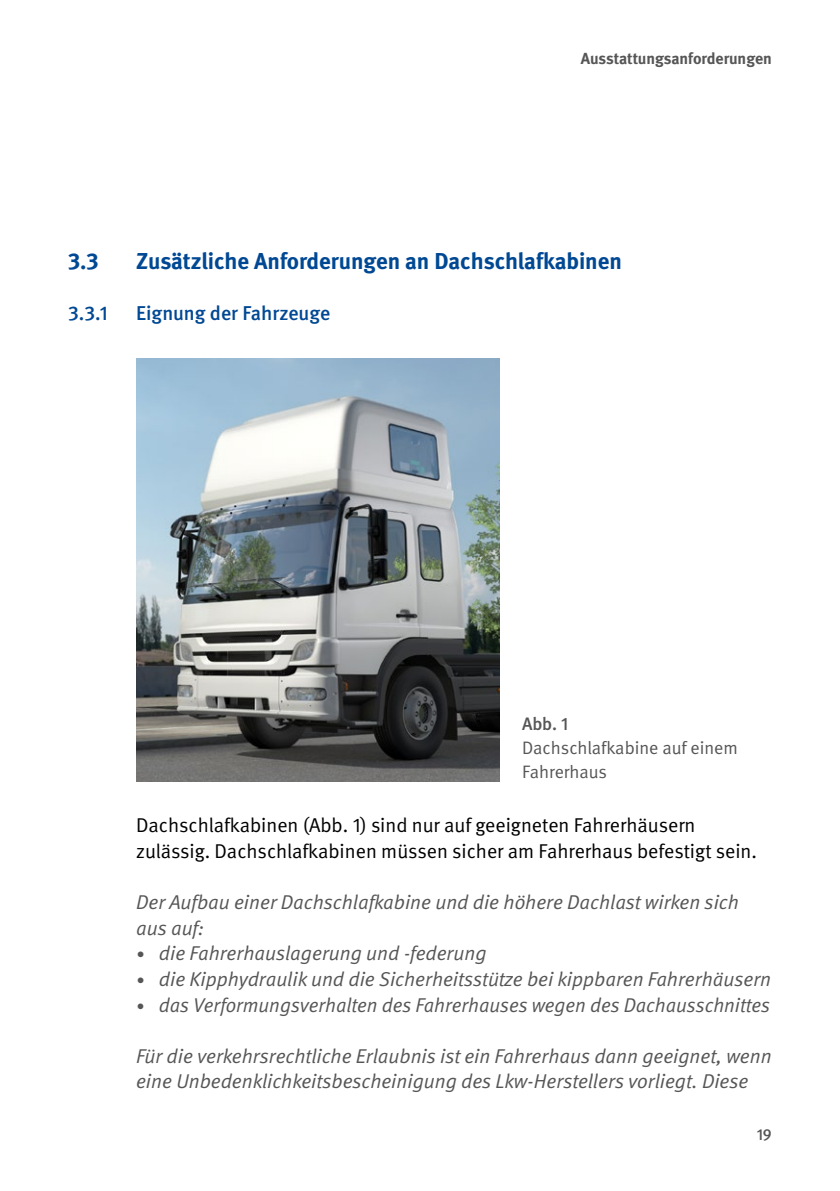
<style>
.page{position:relative;width:840px;height:1191px;background:#fff}
.page>*{position:absolute;margin:0;border:0;box-sizing:border-box;transform-origin:0 0}
.Überschriften_H2{font:700 23px "DGUV Meta";color:#004893}
.Fließtext_FT_kursivgrau{font:italic 20px/25.6px "DGUV Meta";color:#565655}
.Fließtext_FT{font:20px/25.6px "DGUV Meta";color:#000}
.Überschriften_H3{font:500 20px "DGUV Meta";color:#004893}
.t1{font:18px/24px "DGUV Meta";color:#565655}
.t2{font:500 18px "DGUV Meta";color:#565655}
.t3{font:700 16px "DGUV Meta";color:#565655}
.t4{font:500 16px "DGUV Meta";color:#565655}
.s1{font-size:16px}
</style>
<div class="page">
<img style="left:136px;top:359px;width:363px;height:422px">
<p class="t3" style="left:580px;top:49px;width:192px">Ausstattungsanforderungen</p>
<h2 class="Überschriften_H2" style="left:68px;top:247px;width:32px">3.3</h2>
<h2 class="Überschriften_H2" style="left:136px;top:247px;width:487px">Zusätzliche Anforderungen an Dachschlafkabinen</h2>
<h3 class="Überschriften_H3" style="left:68px;top:302px;width:41px">3.3.1</h3>
<h3 class="Überschriften_H3" style="left:136px;top:302px;width:195px">Eignung der Fahrzeuge</h3>
<p class="t2" style="left:522px;top:713px;width:48px">Abb. 1</p>
<p class="t1" style="left:522px;top:736px;width:217px">Dachschlafkabine auf einem<br>Fahrerhaus</p>
<p class="Fließtext_FT" style="left:136px;top:813px;width:622px">Dachschlafkabinen (Abb. 1) sind nur auf geeigneten Fahrerhäusern zulässig. Dachschlafkabinen müssen sicher am Fahrerhaus befestigt sein.</p>
<p class="Fließtext_FT_kursivgrau" style="left:136px;top:890px;width:604px">Der Aufbau einer Dachschlafkabine und die höhere Dachlast wirken sich aus auf:</p>
<p class="Fließtext_FT_kursivgrau" style="left:136px;top:941px;width:352px"><span class="s1">•</span> die Fahrerhauslagerung und -federung</p>
<p class="Fließtext_FT_kursivgrau" style="left:136px;top:966px;width:636px"><span class="s1">•</span> die Kipphydraulik und die Sicherheitsstütze bei kippbaren Fahrerhäusern</p>
<p class="Fließtext_FT_kursivgrau" style="left:136px;top:992px;width:635px"><span class="s1">•</span> das Verformungsverhalten des Fahrerhauses wegen des Dachausschnittes</p>
<p class="Fließtext_FT_kursivgrau" style="left:136px;top:1043px;width:636px">Für die verkehrsrechtliche Erlaubnis ist ein Fahrerhaus dann geeignet, wenn eine Unbedenklichkeitsbescheinigung des Lkw-Herstellers vorliegt. Diese</p>
<p class="t4" style="left:756px;top:1124px;width:17px">19</p>
</div>
